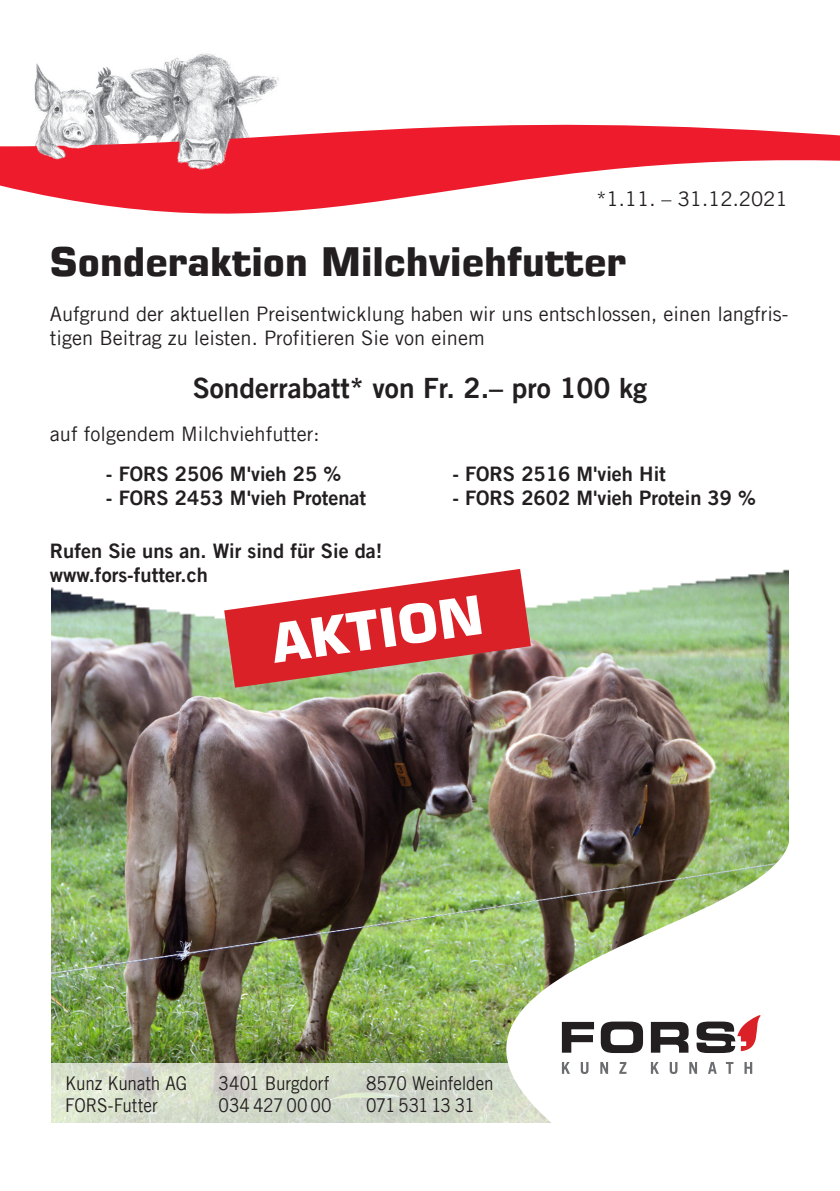
<style>
.page{position:relative;width:840px;height:1191px;background:#fff}
.page>*{position:absolute;margin:0;border:0;box-sizing:border-box;transform-origin:0 0}
.aktion{font:700 54px "Eurostile LT";color:#fff}
.titel{font:700 40px "Eurostile LT";color:#231f20}
.titel-2{font:28px "Trade Gothic LT Com Bd 2";color:#231f20}
.titel-3{font:20px/24px "Trade Gothic LT Com";color:#231f20}
.titel-4{font:20px "Trade Gothic LT Com Bd 2";color:#231f20}
.t1{font:19px "Trade Gothic LT Com";letter-spacing:-.015em;color:#231f20;scale:.9 1}
.t2{font:19px "Trade Gothic LT Com";letter-spacing:.005em;color:#231f20;scale:.9 1}
.t3{font:19px "Trade Gothic LT Com";letter-spacing:-.06em;color:#231f20;scale:.9 1}
</style>
<div class="page">
<img style="left:34px;top:53px;width:245px;height:51px">
<svg style="left:0;top:104px;width:839px;height:110px"></svg>
<img style="left:51px;top:622px;width:737px;height:441px">
<svg style="left:51px;top:1063px;width:317px;height:60px;background:#d5dccb"></svg>
<img style="left:51px;top:569px;width:737px;height:53px">
<img style="left:368px;top:835px;width:421px;height:288px">
<svg style="left:561px;top:1022px;width:32px;height:30px"></svg>
<svg style="left:600px;top:1021px;width:42px;height:32px"></svg>
<svg style="left:650px;top:1022px;width:38px;height:30px"></svg>
<svg style="left:561px;top:1062px;width:8px;height:11px"></svg>
<svg style="left:580px;top:1062px;width:8px;height:12px"></svg>
<svg style="left:600px;top:1062px;width:7px;height:11px"></svg>
<svg style="left:619px;top:1062px;width:7px;height:11px"></svg>
<svg style="left:650px;top:1062px;width:8px;height:11px"></svg>
<svg style="left:669px;top:1062px;width:8px;height:12px"></svg>
<svg style="left:689px;top:1062px;width:7px;height:11px"></svg>
<svg style="left:707px;top:1062px;width:9px;height:11px"></svg>
<svg style="left:725px;top:1062px;width:8px;height:11px"></svg>
<svg style="left:744px;top:1062px;width:7px;height:11px"></svg>
<svg style="left:696px;top:1015px;width:64px;height:38px"></svg>
<svg style="left:224px;top:569px;width:306px;height:118px"></svg>
<div style="left:493px;top:0;width:346px;height:110px;background:#fff"></div>
<p class="titel-3" style="left:596px;top:187px;width:193px">*1.11. – 31.12.2021</p>
<p class="titel" style="left:50px;top:237px;width:577px">Sonderaktion Milchviehfutter</p>
<p class="titel-3" style="left:50px;top:302px;width:739px">Aufgrund der aktuellen Preisentwicklung haben wir uns entschlossen, einen langfris&shy;tigen Beitrag zu leisten. Profitieren Sie von einem</p>
<p class="titel-2" style="left:192px;top:371px;width:456px">Sonderrabatt* von Fr. 2.– pro 100 kg</p>
<p class="titel-3" style="left:50px;top:422px;width:271px">auf folgendem Milchviehfutter:</p>
<p class="titel-4" style="left:106px;top:462px;width:236px">- FORS 2506 M'vieh 25 %</p>
<p class="titel-4" style="left:452px;top:462px;width:215px">- FORS 2516 M'vieh Hit</p>
<p class="titel-4" style="left:106px;top:486px;width:261px">- FORS 2453 M'vieh Protenat</p>
<p class="titel-4" style="left:452px;top:486px;width:305px">- FORS 2602 M'vieh Protein 39 %</p>
<p class="titel-4" style="left:50px;top:538px;width:334px">Rufen Sie uns an. Wir sind für Sie da!</p>
<p class="titel-4" style="left:50px;top:562px;width:159px">www.fors-futter.ch</p>
<p class="aktion" style="left:266px;top:611px;width:215px;rotate:-8deg">AKTION</p>
<p class="t1" style="left:65px;top:1071px;width:137px">Kunz Kunath AG</p>
<p class="t1" style="left:218px;top:1071px;width:125px">3401 Burgdorf</p>
<p class="t1" style="left:366px;top:1071px;width:143px">8570 Weinfelden</p>
<p class="t1" style="left:65px;top:1093px;width:104px">FORS-Futter</p>
<p class="t2" style="left:218px;top:1093px;width:127px">034 427 00 00</p>
<p class="t3" style="left:366px;top:1093px;width:122px">071 531 13 31</p>
</div>
